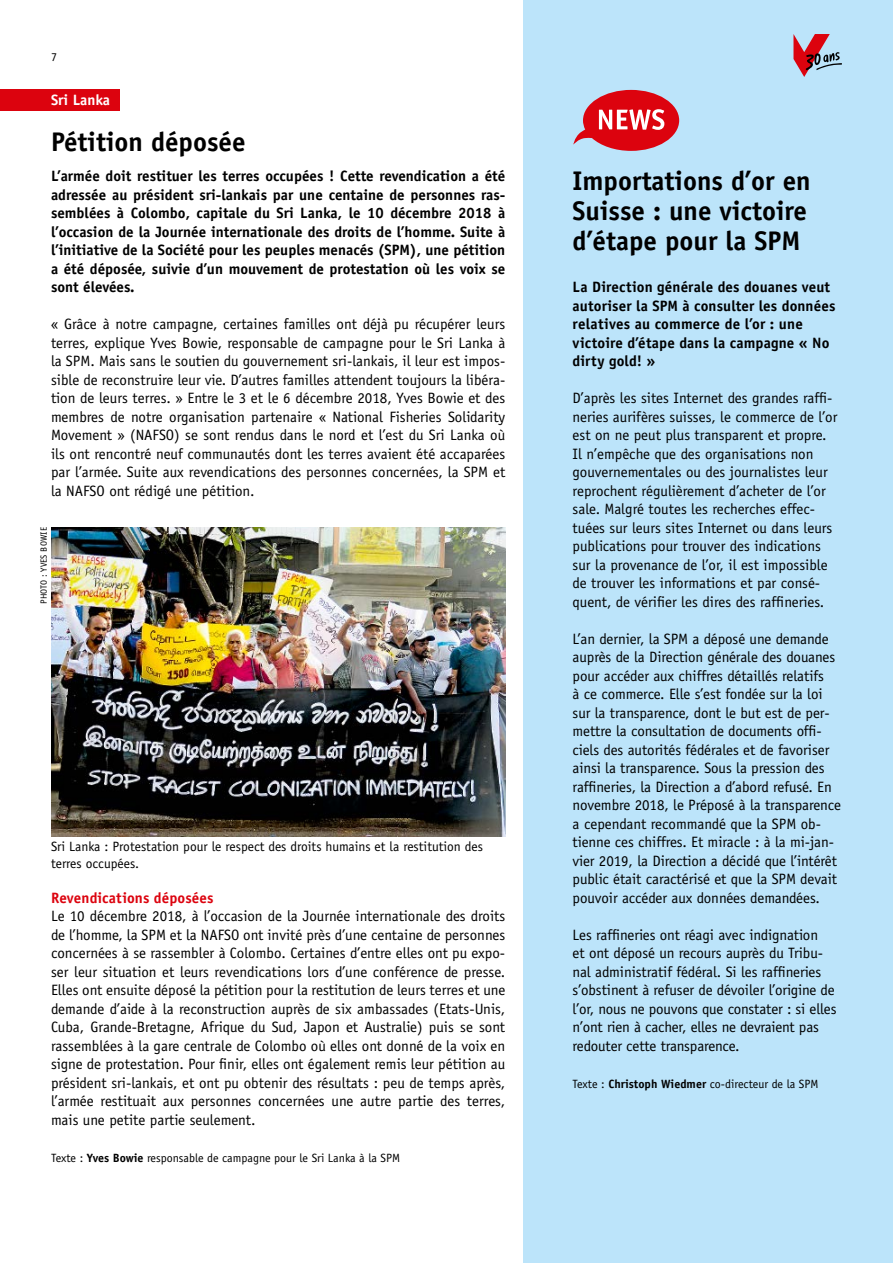
<style>
.page{position:relative;width:893px;height:1263px;background:#fff}
.page>*{position:absolute;margin:0;border:0;box-sizing:border-box;transform-origin:0 0}
.t1{font:700 27px/30px "Officina Sans Std";color:#000}
.t2{font:15px/18.5px "Officina Sans Std";letter-spacing:-.005em;color:#000}
.t3{font:700 15px/18.5px "Officina Sans Std";letter-spacing:.005em;color:#000}
.t4{font:700 15px "Officina Sans Std";letter-spacing:.01em;color:#dc030e}
.t5{font:700 15px "Officina Sans Std";color:#fff}
.t6{font:13.5px/16.2px "Officina Sans Std";color:#000}
.t7{font:12px "Officina Sans Std";color:#000}
.t8{font:9px "Officina Sans Std";letter-spacing:.01em;color:#000}
.s1{font-weight:700}
</style>
<div class="page">
<div style="left:0;top:89px;width:119px;height:22px;background:#dc030e"></div>
<div style="left:523px;top:0;width:370px;height:1263px;background:#bce4fa"></div>
<svg style="left:573px;top:90px;width:106px;height:61px"></svg>
<img style="left:51px;top:527px;width:454px;height:309px">
<svg style="left:793px;top:34px;width:49px;height:43px"></svg>
<p class="t7" style="left:51px;top:50px;width:7px">7</p>
<p class="t5" style="left:51px;top:91px;width:61px">Sri Lanka</p>
<h1 class="t1" style="left:51px;top:126px;width:196px">Pétition déposée</h1>
<p class="t3" style="left:51px;top:167px;width:456px;text-align:justify">L’armée doit restituer les terres occupées ! Cette revendication a été adressée au président sri-lankais par une centaine de personnes ras&shy;semblées à Colombo, capitale du Sri Lanka, le 10 décembre 2018 à l’occasion de la Journée internationale des droits de l’homme. Suite à l’initiative de la Société pour les peuples menacés (SPM), une pétition a été déposée, suivie d’un mouvement de protestation où les voix se sont élevées.</p>
<p class="t2" style="left:51px;top:315px;width:456px;text-align:justify">« Grâce à notre campagne, certaines familles ont déjà pu récupérer leurs terres, explique Yves Bowie, responsable de campagne pour le Sri Lanka à la SPM. Mais sans le soutien du gouvernement sri-lankais, il leur est impos&shy;sible de reconstruire leur vie. D’autres familles attendent toujours la libéra&shy;tion de leurs terres. » Entre le 3 et le 6 décembre 2018, Yves Bowie et des membres de notre organisation partenaire « National Fisheries Solidarity Movement » (NAFSO) se sont rendus dans le nord et l’est du Sri Lanka où ils ont rencontré neuf communautés dont les terres avaient été accaparées par l’armée. Suite aux revendications des personnes concernées, la SPM et la NAFSO ont rédigé une pétition.</p>
<p class="t8" style="left:39px;top:604px;width:78px;rotate:-90deg">PHOTO : YVES BOWIE</p>
<p class="t6" style="left:51px;top:839px;width:433px">Sri Lanka : Protestation pour le respect des droits humains et la restitution des terres occupées.</p>
<p class="t4" style="left:51px;top:888px;width:164px">Revendications déposées</p>
<p class="t2" style="left:51px;top:907px;width:456px;text-align:justify">Le 10 décembre 2018, à l’occasion de la Journée internationale des droits de l’homme, la SPM et la NAFSO ont invité près d’une centaine de personnes concernées à se rassembler à Colombo. Certaines d’entre elles ont pu expo&shy;ser leur situation et leurs revendications lors d’une conférence de presse.<br>Elles ont ensuite déposé la pétition pour la restitution de leurs terres et une demande d’aide à la reconstruction auprès de six ambassades (Etats-Unis, Cuba, Grande-Bretagne, Afrique du Sud, Japon et Australie) puis se sont rassemblées à la gare centrale de Colombo où elles ont donné de la voix en signe de protestation. Pour finir, elles ont également remis leur pétition au président sri-lankais, et ont pu obtenir des résultats : peu de temps après, l’armée restituait aux personnes concernées une autre partie des terres, mais une petite partie seulement.</p>
<p class="t7" style="left:51px;top:1150px;width:351px">Texte : <span class="s1">Yves Bowie</span> responsable de campagne pour le Sri Lanka à la SPM</p>
<h1 class="t1" style="left:573px;top:165px;width:240px">Importations d’or en<br>Suisse : une victoire d’étape pour la SPM</h1>
<p class="t3" style="left:573px;top:278px;width:264px">La Direction générale des douanes veut autoriser la SPM à consulter les données relatives au commerce de l’or : une victoire d’étape dans la campagne « No dirty gold! »</p>
<p class="t2" style="left:573px;top:389px;width:266px">D’après les sites Internet des grandes raffi&shy;neries aurifères suisses, le commerce de l’or est on ne peut plus transparent et propre.<br>Il n’empêche que des organisations non gouvernementales ou des journalistes leur reprochent régulièrement d’acheter de l’or sale. Malgré toutes les recherches effec&shy;tuées sur leurs sites Internet ou dans leurs publications pour trouver des indications sur la provenance de l’or, il est impossible de trouver les informations et par consé&shy;quent, de vérifier les dires des raffineries.</p>
<p class="t2" style="left:573px;top:629px;width:270px">L’an dernier, la SPM a déposé une demande auprès de la Direction générale des douanes pour accéder aux chiffres détaillés relatifs<br>à ce commerce. Elle s’est fondée sur la loi sur la transparence, dont le but est de per&shy;mettre la consultation de documents offi&shy;ciels des autorités fédérales et de favoriser ainsi la transparence. Sous la pression des raffineries, la Direction a d’abord refusé. En novembre 2018, le Préposé à la transparence a cependant recommandé que la SPM ob&shy;tienne ces chiffres. Et miracle : à la mi-jan&shy;vier 2019, la Direction a décidé que l’intérêt public était caractérisé et que la SPM devait pouvoir accéder aux données demandées.</p>
<p class="t2" style="left:573px;top:925px;width:265px">Les raffineries ont réagi avec indignation<br>et ont déposé un recours auprès du Tribu&shy;nal administratif fédéral. Si les raffineries s’obstinent à refuser de dévoiler l’origine de l’or, nous ne pouvons que constater : si elles n’ont rien à cacher, elles ne devraient pas redouter cette transparence.</p>
<p class="t7" style="left:573px;top:1076px;width:247px">Texte : <span class="s1">Christoph Wiedmer</span> co-directeur de la SPM</p>
</div>
